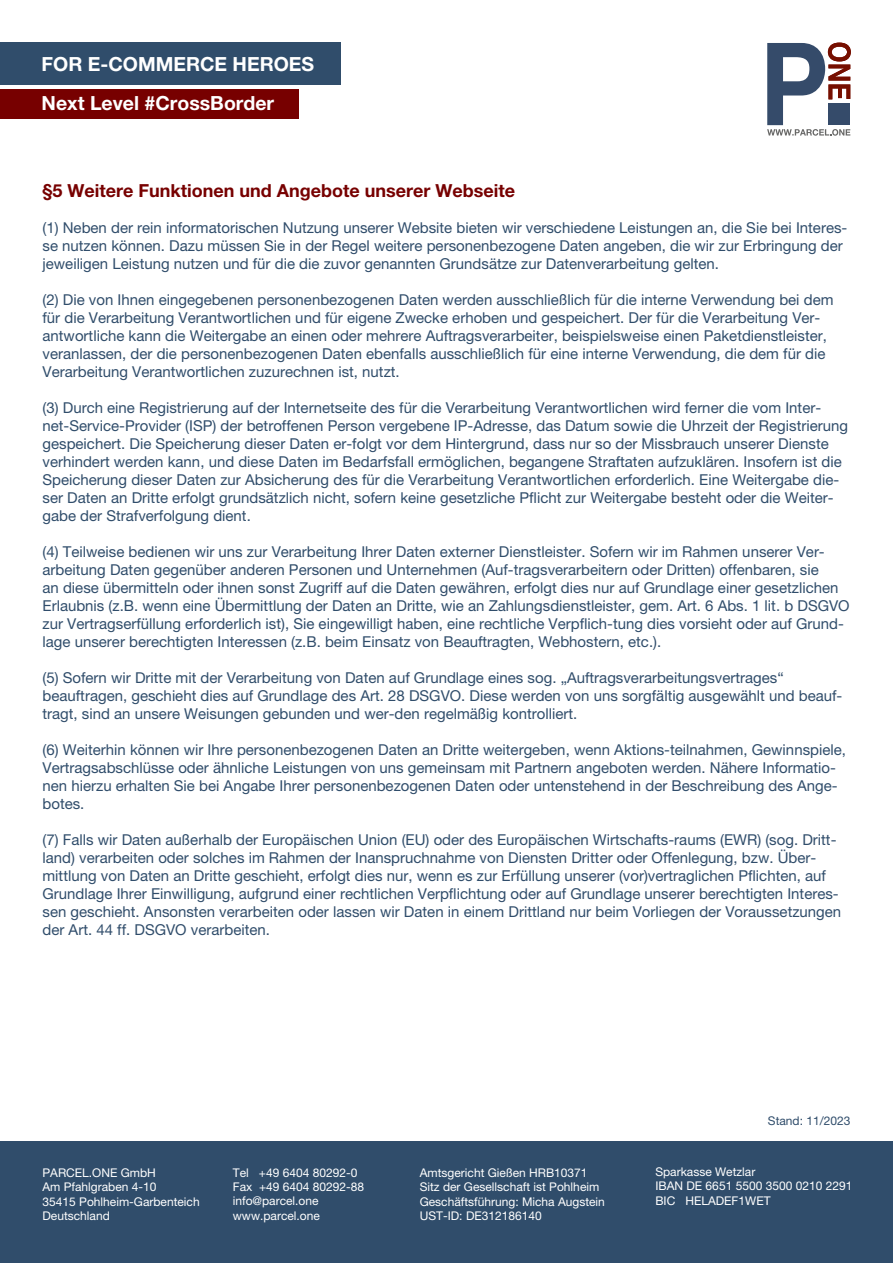
<style>
.page{position:relative;width:893px;height:1263px;background:#fff}
.page>*{position:absolute;margin:0;border:0;box-sizing:border-box;transform-origin:0 0}
.t1{font:700 19.5px "Helvetica Neue LT Pro";color:#fff}
.t2{font:700 18px "Helvetica Neue LT Pro";color:#700}
.t3{font:15px/18px "Helvetica Neue LT Pro";color:#304d6b}
.t4{font:12px/14.4px "Helvetica Neue LT Pro";color:#fff}
.t5{font:12px "Helvetica Neue LT Pro";color:#304d6b}
</style>
<div class="page">
<div style="left:0;top:1141px;width:893px;height:122px;background:#304d6b"></div>
<div style="left:0;top:43px;width:341px;height:42px;background:#304d6b"></div>
<div style="left:0;top:89px;width:298px;height:30px;background:#700"></div>
<svg style="left:767px;top:43px;width:84px;height:93px"></svg>
<div style="left:828px;top:103px;width:22px;height:22px;background:#354b6a"></div>
<p class="t1" style="left:42px;top:52px;width:274px">FOR E-COMMERCE HEROES</p>
<p class="t1" style="left:42px;top:91px;width:234px">Next Level #CrossBorder</p>
<p class="t2" style="left:43px;top:179px;width:474px">§5 Weitere Funktionen und Angebote unserer Webseite</p>
<p class="t3" style="left:43px;top:218px;width:806px">(1) Neben der rein informatorischen Nutzung unserer Website bieten wir verschiedene Leistungen an, die Sie bei Interes&shy;se nutzen können. Dazu müssen Sie in der Regel weitere personenbezogene Daten angeben, die wir zur Erbringung der jeweiligen Leistung nutzen und für die die zuvor genannten Grundsätze zur Datenverarbeitung gelten.</p>
<p class="t3" style="left:43px;top:290px;width:792px">(2) Die von Ihnen eingegebenen personenbezogenen Daten werden ausschließlich für die interne Verwendung bei dem für die Verarbeitung Verantwortlichen und für eigene Zwecke erhoben und gespeichert. Der für die Verarbeitung Ver&shy;antwortliche kann die Weitergabe an einen oder mehrere Auftragsverarbeiter, beispielsweise einen Paketdienstleister, veranlassen, der die personenbezogenen Daten ebenfalls ausschließlich für eine interne Verwendung, die dem für die Verarbeitung Verantwortlichen zuzurechnen ist, nutzt.</p>
<p class="t3" style="left:43px;top:398px;width:807px">(3) Durch eine Registrierung auf der Internetseite des für die Verarbeitung Verantwortlichen wird ferner die vom Inter&shy;net-Service-Provider (ISP) der betroffenen Person vergebene IP-Adresse, das Datum sowie die Uhrzeit der Registrierung gespeichert. Die Speicherung dieser Daten er-folgt vor dem Hintergrund, dass nur so der Missbrauch unserer Dienste verhindert werden kann, und diese Daten im Bedarfsfall ermöglichen, begangene Straftaten aufzuklären. Insofern ist die Speicherung dieser Daten zur Absicherung des für die Verarbeitung Verantwortlichen erforderlich. Eine Weitergabe die&shy;ser Daten an Dritte erfolgt grundsätzlich nicht, sofern keine gesetzliche Pflicht zur Weitergabe besteht oder die Weiter&shy;gabe der Strafverfolgung dient.</p>
<p class="t3" style="left:43px;top:542px;width:809px">(4) Teilweise bedienen wir uns zur Verarbeitung Ihrer Daten externer Dienstleister. Sofern wir im Rahmen unserer Ver&shy;arbeitung Daten gegenüber anderen Personen und Unternehmen (Auf-tragsverarbeitern oder Dritten) offenbaren, sie<br>an diese übermitteln oder ihnen sonst Zugriff auf die Daten gewähren, erfolgt dies nur auf Grundlage einer gesetzlichen Erlaubnis (z.B. wenn eine Übermittlung der Daten an Dritte, wie an Zahlungsdienstleister, gem. Art. 6 Abs. 1 lit. b DSGVO zur Vertragserfüllung erforderlich ist), Sie eingewilligt haben, eine rechtliche Verpflich-tung dies vorsieht oder auf Grund&shy;lage unserer berechtigten Interessen (z.B. beim Einsatz von Beauftragten, Webhostern, etc.).</p>
<p class="t3" style="left:43px;top:668px;width:801px">(5) Sofern wir Dritte mit der Verarbeitung von Daten auf Grundlage eines sog. „Auftragsverarbeitungsvertrages“ beauftragen, geschieht dies auf Grundlage des Art. 28 DSGVO. Diese werden von uns sorgfältig ausgewählt und beauf&shy;tragt, sind an unsere Weisungen gebunden und wer-den regelmäßig kontrolliert.</p>
<p class="t3" style="left:43px;top:740px;width:805px">(6) Weiterhin können wir Ihre personenbezogenen Daten an Dritte weitergeben, wenn Aktions-teilnahmen, Gewinnspiele, Vertragsabschlüsse oder ähnliche Leistungen von uns gemeinsam mit Partnern angeboten werden. Nähere Informatio&shy;nen hierzu erhalten Sie bei Angabe Ihrer personenbezogenen Daten oder untenstehend in der Beschreibung des Ange&shy;botes.</p>
<p class="t3" style="left:43px;top:830px;width:800px">(7) Falls wir Daten außerhalb der Europäischen Union (EU) oder des Europäischen Wirtschafts-raums (EWR) (sog. Dritt&shy;land) verarbeiten oder solches im Rahmen der Inanspruchnahme von Diensten Dritter oder Offenlegung, bzw. Über&shy;mittlung von Daten an Dritte geschieht, erfolgt dies nur, wenn es zur Erfüllung unserer (vor)vertraglichen Pflichten, auf Grundlage Ihrer Einwilligung, aufgrund einer rechtlichen Verpflichtung oder auf Grundlage unserer berechtigten Interes&shy;sen geschieht. Ansonsten verarbeiten oder lassen wir Daten in einem Drittland nur beim Vorliegen der Voraussetzungen der Art. 44 ff. DSGVO verarbeiten.</p>
<p class="t5" style="left:768px;top:1114px;width:84px">Stand: 11/2023</p>
<p class="t4" style="left:43px;top:1165px;width:159px">PARCEL.ONE GmbH<br>Am Pfahlgraben 4-10<br>35415 Pohlheim-Garbenteich<br>Deutschland</p>
<p class="t4" style="left:233px;top:1165px;width:133px">Tel +49 6404 80292-0<br>Fax +49 6404 80292-88 info@parcel.one www.parcel.one</p>
<p class="t4" style="left:420px;top:1165px;width:187px">Amtsgericht Gießen HRB10371<br>Sitz der Gesellschaft ist Pohlheim<br>Geschäftsführung: Micha Augstein<br>UST-ID: DE312186140</p>
<p class="t4" style="left:655px;top:1164px;width:199px">Sparkasse Wetzlar<br>IBAN DE 6651 5500 3500 0210 2291<br>BIC HELADEF1WET</p>
</div>
